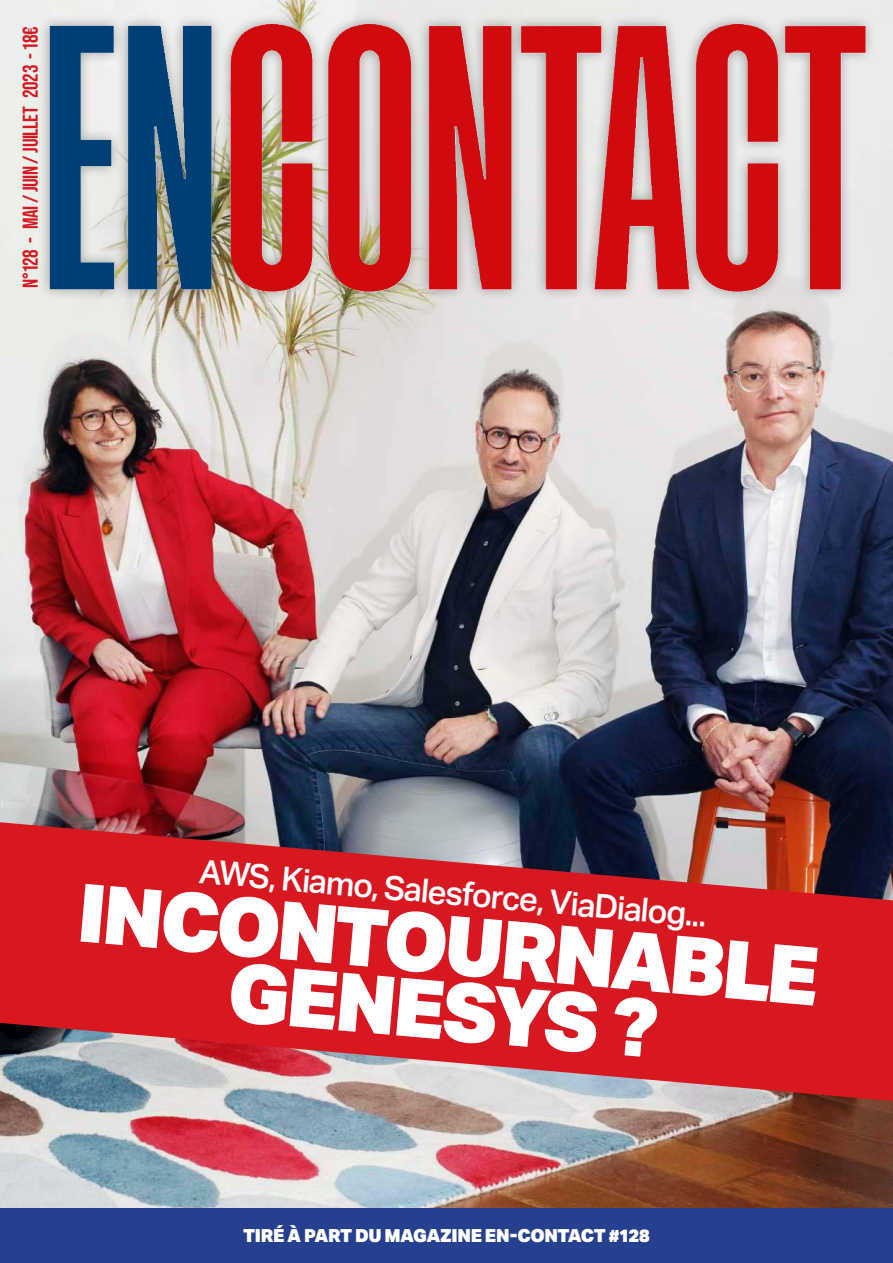
<style>
.page{position:relative;width:893px;height:1263px;background:#fff}
.page>*{position:absolute;margin:0;border:0;box-sizing:border-box;transform-origin:0 0}
.t1{font:900 81px/66px "Aktiv Grotesk";color:#fff;text-align:center}
.t2{font:500 33px "Aktiv Grotesk";color:#fff}
.t3{font:21.45px "Bebas Neue";letter-spacing:-.025em;color:#d71820}
.t4{font:900 18px "Aktiv Grotesk";letter-spacing:-.025em;color:#fff}
</style>
<div class="page">
<img style="left:0;top:0;width:893px;height:1208px">
<div style="left:0;top:1208px;width:893px;height:55px;background:#24408e"></div>
<svg style="left:0;top:822px;width:893px;height:279px;background:#c3363d"></svg>
<img style="left:240px;top:16px;width:635px;height:286px">
<div style="left:38px;top:14px;width:185px;height:287px;background:#eaede6"></div>
<img style="left:41px;top:16px;width:199px;height:286px">
<p class="t3" style="left:18px;top:288px;width:263px;rotate:-90deg">N°128 - MAI / JUIN / JUiLLET 2023 - 18€</p>
<p class="t2" style="left:200px;top:858px;width:511px;rotate:5deg">AWS, Kiamo, Salesforce, ViaDialog...</p>
<h1 class="t1" style="left:80px;top:887px;width:745px;rotate:5deg">INCONTOURNABLE<br>GENESYS ?</h1>
<p class="t4" style="left:243px;top:1223px;width:408px">TIRÉ À PART DU MAGAZINE EN-CONTACT #128</p>
</div>
